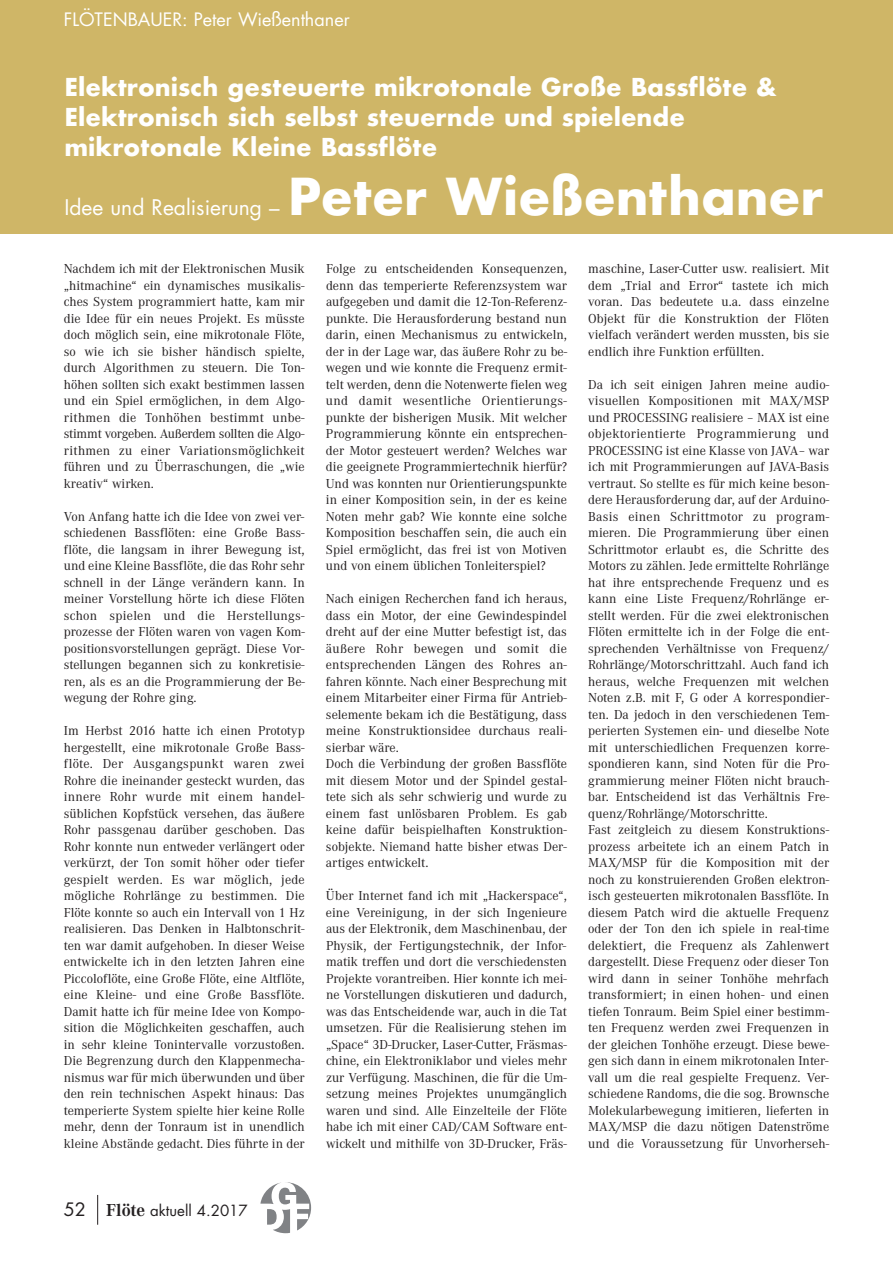
<style>
.page{position:relative;width:893px;height:1263px;background:#fff}
.page>*{position:absolute;margin:0;border:0;box-sizing:border-box;transform-origin:0 0}
.t1{font:700 49.5px "Futura";color:#fff}
.t2{font:700 24px/30px "Futura";color:#fff}
.t3{font:21px "Futura";color:#fff}
.t4{font:18px "Futura";color:#fff}
.t5{font:15px "Futura";color:#231f20}
.t6{font:13.5px/16.5px "Corporate A";color:#231f20;text-align:justify}
.s1{font-size:18px}
.s2{font-family:"Corporate A";font-weight:700;font-size:18px}
</style>
<div class="page">
<svg style="left:260px;top:1182px;width:51px;height:51px"></svg>
<hr style="left:97px;top:1195px;width:1px;height:30px;background:#231f20">
<div style="left:0;top:0;width:893px;height:38px;background:#cfb667"></div>
<div style="left:0;top:39px;width:893px;height:195px;background:#cfb667"></div>
<h3 class="t4" style="left:64px;top:11px;width:287px">FLÖTENBAUER: Peter Wießenthaner</h3>
<h2 class="t2" style="left:64px;top:72px;width:714px">Elektronisch gesteuerte mikrotonale Große Bassflöte &amp;<br>Elektronisch sich selbst steuernde und spielende mikrotonale Kleine Bassflöte</h2>
<h3 class="t3" style="left:64px;top:198px;width:217px">Idee und Realisierung –</h3>
<h1 class="t1" style="left:288px;top:161px;width:537px">Peter Wießenthaner</h1>
<p class="t6" style="left:64px;top:260px;width:242px">Nachdem ich mit der Elektronischen Musik „hitmachine“ ein dynamisches musikalis&shy;ches System programmiert hatte, kam mir die Idee für ein neues Projekt. Es müsste doch möglich sein, eine mikrotonale Flöte, so wie ich sie bisher händisch spielte, durch Algorithmen zu steuern. Die Ton&shy;höhen sollten sich exakt bestimmen lassen und ein Spiel ermöglichen, in dem Algo&shy;rithmen die Tonhöhen bestimmt unbe&shy;stimmt vorgeben. Außerdem sollten die Algo&shy;rithmen zu einer Variationsmöglichkeit führen und zu Überraschungen, die „wie kreativ“ wirken.</p>
<p class="t6" style="left:64px;top:508px;width:243px">Von Anfang hatte ich die Idee von zwei ver&shy;schiedenen Bassflöten: eine Große Bass&shy;flöte, die langsam in ihrer Bewegung ist, und eine Kleine Bassflöte, die das Rohr sehr schnell in der Länge verändern kann. In meiner Vorstellung hörte ich diese Flöten schon spielen und die Herstellungs&shy;prozesse der Flöten waren von vagen Kom&shy;positionsvorstellungen geprägt. Diese Vor&shy;stellungen begannen sich zu konkretisie&shy;ren, als es an die Programmierung der Be&shy;wegung der Rohre ging.</p>
<p class="t6" style="left:64px;top:722px;width:242px">Im Herbst 2016 hatte ich einen Prototyp hergestellt, eine mikrotonale Große Bass&shy;flöte. Der Ausgangspunkt waren zwei Rohre die ineinander gesteckt wurden, das innere Rohr wurde mit einem handel&shy;süblichen Kopfstück versehen, das äußere Rohr passgenau darüber geschoben. Das Rohr konnte nun entweder verlängert oder verkürzt, der Ton somit höher oder tiefer gespielt werden. Es war möglich, jede mögliche Rohrlänge zu bestimmen. Die Flöte konnte so auch ein Intervall von 1 Hz realisieren. Das Denken in Halbtonschrit&shy;ten war damit aufgehoben. In dieser Weise entwickelte ich in den letzten Jahren eine Piccoloflöte, eine Große Flöte, eine Altflöte, eine Kleine- und eine Große Bassflöte.<br>Damit hatte ich für meine Idee von Kompo&shy;sition die Möglichkeiten geschaffen, auch in sehr kleine Tonintervalle vorzustoßen.<br>Die Begrenzung durch den Klappenmecha&shy;nismus war für mich überwunden und über den rein technischen Aspekt hinaus: Das temperierte System spielte hier keine Rolle mehr, denn der Tonraum ist in unendlich kleine Abstände gedacht. Dies führte in der</p>
<p class="t5" style="left:64px;top:1203px;width:185px"><span class="s1">52</span> <span class="s2">Flöte</span> aktuell 4.2017</p>
<p class="t6" style="left:326px;top:260px;width:243px">Folge zu entscheidenden Konsequenzen, denn das temperierte Referenzsystem war aufgegeben und damit die 12-Ton-Referenz&shy;punkte. Die Herausforderung bestand nun darin, einen Mechanismus zu entwickeln, der in der Lage war, das äußere Rohr zu be&shy;wegen und wie konnte die Frequenz ermit&shy;telt werden, denn die Notenwerte fielen weg und damit wesentliche Orientierungs&shy;punkte der bisherigen Musik. Mit welcher Programmierung könnte ein entsprechen&shy;der Motor gesteuert werden? Welches war die geeignete Programmiertechnik hierfür?<br>Und was konnten nur Orientierungspunkte in einer Komposition sein, in der es keine Noten mehr gab? Wie konnte eine solche Komposition beschaffen sein, die auch ein Spiel ermöglicht, das frei ist von Motiven und von einem üblichen Tonleiterspiel?</p>
<p class="t6" style="left:326px;top:590px;width:242px;text-align:left">Nach einigen Recherchen fand ich heraus, dass ein Motor, der eine Gewindespindel dreht auf der eine Mutter befestigt ist, das äußere Rohr bewegen und somit die entsprechenden Längen des Rohres an&shy;fahren könnte. Nach einer Besprechung mit einem Mitarbeiter einer Firma für Antrieb&shy;selemente bekam ich die Bestätigung, dass meine Konstruktionsidee durchaus reali&shy;sierbar wäre.<br>Doch die Verbindung der großen Bassflöte mit diesem Motor und der Spindel gestal&shy;tete sich als sehr schwierig und wurde zu einem fast unlösbaren Problem. Es gab keine dafür beispielhaften Konstruktion&shy;sobjekte. Niemand hatte bisher etwas Der&shy;artiges entwickelt.</p>
<p class="t6" style="left:326px;top:887px;width:242px">Über Internet fand ich mit „Hackerspace“, eine Vereinigung, in der sich Ingenieure aus der Elektronik, dem Maschinenbau, der Physik, der Fertigungstechnik, der Infor&shy;matik treffen und dort die verschiedensten Projekte vorantreiben. Hier konnte ich mei&shy;ne Vorstellungen diskutieren und dadurch, was das Entscheidende war, auch in die Tat umsetzen. Für die Realisierung stehen im „Space“ 3D-Drucker, Laser-Cutter, Fräsmas&shy;chine, ein Elektroniklabor und vieles mehr zur Verfügung. Maschinen, die für die Um&shy;setzung meines Projektes unumgänglich waren und sind. Alle Einzelteile der Flöte habe ich mit einer CAD/CAM Software ent&shy;wickelt und mithilfe von 3D-Drucker, Fräs-</p>
<p class="t6" style="left:588px;top:260px;width:242px">maschine, Laser-Cutter usw. realisiert. Mit dem „Trial and Error“ tastete ich mich voran. Das bedeutete u.a. dass einzelne Objekt für die Konstruktion der Flöten vielfach verändert werden mussten, bis sie endlich ihre Funktion erfüllten.</p>
<p class="t6" style="left:588px;top:376px;width:243px;text-align:left">Da ich seit einigen Jahren meine audio&shy;visuellen Kompositionen mit MAX/MSP und PROCESSING realisiere – MAX ist eine objektorientierte Programmierung und PROCESSING ist eine Klasse von JAVA– war ich mit Programmierungen auf JAVA-Basis vertraut. So stellte es für mich keine beson&shy;dere Herausforderung dar, auf der Arduino-Basis einen Schrittmotor zu program&shy;mieren. Die Programmierung über einen Schrittmotor erlaubt es, die Schritte des Motors zu zählen. Jede ermittelte Rohrlänge hat ihre entsprechende Frequenz und es kann eine Liste Frequenz/Rohrlänge er&shy;stellt werden. Für die zwei elektronischen Flöten ermittelte ich in der Folge die ent&shy;sprechenden Verhältnisse von Frequenz/ Rohrlänge/Motorschrittzahl. Auch fand ich heraus, welche Frequenzen mit welchen Noten z.B. mit F, G oder A korrespondier&shy;ten. Da jedoch in den verschiedenen Tem&shy;perierten Systemen ein- und dieselbe Note mit unterschiedlichen Frequenzen korre&shy;spondieren kann, sind Noten für die Pro&shy;grammierung meiner Flöten nicht brauch&shy;bar. Entscheidend ist das Verhältnis Fre&shy;quenz/Rohrlänge/Motorschritte.<br>Fast zeitgleich zu diesem Konstruktions&shy;prozess arbeitete ich an einem Patch in MAX/MSP für die Komposition mit der noch zu konstruierenden Großen elektron&shy;isch gesteuerten mikrotonalen Bassflöte. In diesem Patch wird die aktuelle Frequenz oder der Ton den ich spiele in real-time delektiert, die Frequenz als Zahlenwert dargestellt. Diese Frequenz oder dieser Ton wird dann in seiner Tonhöhe mehrfach transformiert; in einen hohen- und einen tiefen Tonraum. Beim Spiel einer bestimm&shy;ten Frequenz werden zwei Frequenzen in der gleichen Tonhöhe erzeugt. Diese bewe&shy;gen sich dann in einem mikrotonalen Inter&shy;vall um die real gespielte Frequenz. Ver&shy;schiedene Randoms, die die sog. Brownsche Molekularbewegung imitieren, lieferten in MAX/MSP die dazu nötigen Datenströme und die Voraussetzung für Unvorherseh-</p>
</div>
